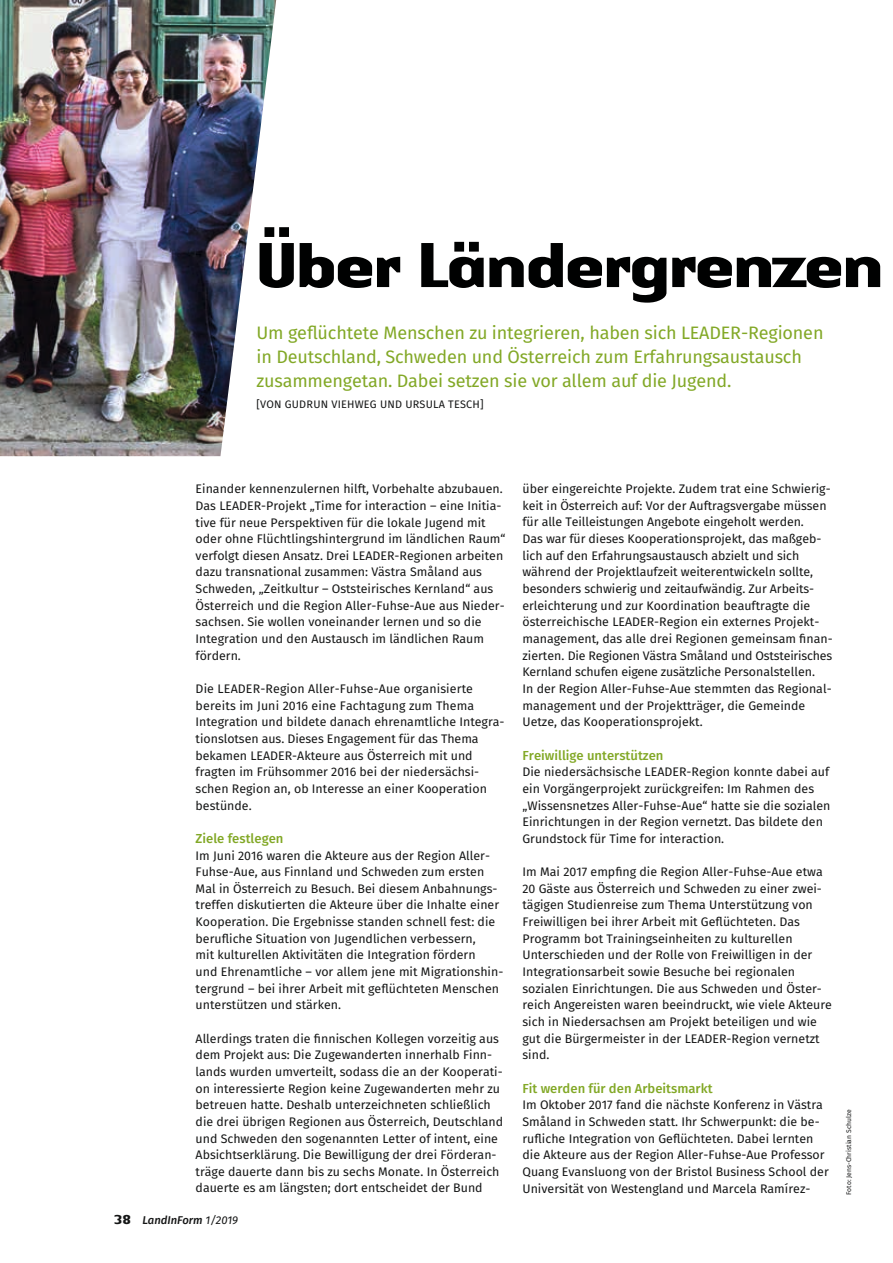
<style>
.page{position:relative;width:893px;height:1263px;background:#fff}
.page>*{position:absolute;margin:0;border:0;box-sizing:border-box;transform-origin:0 0}
.t1{font:700 66px "Authentic Sans Std";letter-spacing:-.06em;color:#000101}
.t2{font:18px/24px "Fira Sans";letter-spacing:-.01em;color:#82a826}
.t3{font:500 13.05px "Fira Sans";color:#82a826}
.t4{font:12.3px/16.6px "Fira Sans";color:#151616}
.t5{font:italic 500 11.25px "Fira Sans";color:#151616}
.t6{font:10.8px "Fira Sans";letter-spacing:.02em;color:#151616}
.t7{font:6.75px "Fira Sans";color:#151616}
.s1{font-family:"Authentic Sans Std";font-weight:700;font-style:normal;font-size:13.5px}
.s2{font-weight:400}
</style>
<div class="page">
<img style="left:0;top:0;width:276px;height:456px">
<h1 class="t1" style="left:255px;top:223px;width:632px">Über Ländergrenzen</h1>
<h2 class="t2" style="left:256px;top:322px;width:568px">Um geflüchtete Menschen zu integrieren, haben sich LEADER-Regionen in Deutschland, Schweden und Österreich zum Erfahrungsaustausch zusammengetan. Dabei setzen sie vor allem auf die Jugend.</h2>
<p class="t6" style="left:256px;top:397px;width:229px">[VON GUDRUN VIEHWEG UND URSULA TESCH]</p>
<p class="t4" style="left:196px;top:481px;width:311px">Einander kennenzulernen hilft, Vorbehalte abzubauen.<br>Das LEADER-Projekt „Time for interaction – eine Initia&shy;tive für neue Perspektiven für die lokale Jugend mit oder ohne Flüchtlingshintergrund im ländlichen Raum“ verfolgt diesen Ansatz. Drei LEADER-Regionen arbeiten dazu transnational zusammen: Västra Småland aus Schweden, „Zeitkultur – Oststeirisches Kernland“ aus Österreich und die Region Aller-Fuhse-Aue aus Nieder&shy;sachsen. Sie wollen voneinander lernen und so die Integration und den Austausch im ländlichen Raum fördern.</p>
<p class="t4" style="left:196px;top:681px;width:310px">Die LEADER-Region Aller-Fuhse-Aue organisierte bereits im Juni 2016 eine Fachtagung zum Thema Integration und bildete danach ehrenamtliche Integra&shy;tionslotsen aus. Dieses Engagement für das Thema bekamen LEADER-Akteure aus Österreich mit und fragten im Frühsommer 2016 bei der niedersächsi&shy;schen Region an, ob Interesse an einer Kooperation bestünde.</p>
<p class="t3" style="left:196px;top:829px;width:89px">Ziele festlegen</p>
<p class="t4" style="left:196px;top:848px;width:309px">Im Juni 2016 waren die Akteure aus der Region Aller-Fuhse-Aue, aus Finnland und Schweden zum ersten Mal in Österreich zu Besuch. Bei diesem Anbahnungs&shy;treffen diskutierten die Akteure über die Inhalte einer Kooperation. Die Ergebnisse standen schnell fest: die berufliche Situation von Jugendlichen verbessern,<br>mit kulturellen Aktivitäten die Integration fördern<br>und Ehrenamtliche – vor allem jene mit Migrationshin&shy;tergrund – bei ihrer Arbeit mit geflüchteten Menschen unterstützen und stärken.</p>
<p class="t4" style="left:196px;top:1031px;width:309px">Allerdings traten die finnischen Kollegen vorzeitig aus dem Projekt aus: Die Zugewanderten innerhalb Finn&shy;lands wurden umverteilt, sodass die an der Kooperati&shy;on interessierte Region keine Zugewanderten mehr zu betreuen hatte. Deshalb unterzeichneten schließlich die drei übrigen Regionen aus Österreich, Deutschland und Schweden den sogenannten Letter of intent, eine Absichtserklärung. Die Bewilligung der drei Förderan&shy;träge dauerte dann bis zu sechs Monate. In Österreich dauerte es am längsten; dort entscheidet der Bund</p>
<p class="t5" style="left:114px;top:1212px;width:126px"><span class="s1">38</span> LandInForm <span class="s2">1/2019</span></p>
<p class="t4" style="left:522px;top:481px;width:312px">über eingereichte Projekte. Zudem trat eine Schwierig&shy;keit in Österreich auf: Vor der Auftragsvergabe müssen für alle Teilleistungen Angebote eingeholt werden.<br>Das war für dieses Kooperationsprojekt, das maßgeb&shy;lich auf den Erfahrungsaustausch abzielt und sich während der Projektlaufzeit weiterentwickeln sollte, besonders schwierig und zeitaufwändig. Zur Arbeits&shy;erleichterung und zur Koordination beauftragte die österreichische LEADER-Region ein externes Projekt&shy;management, das alle drei Regionen gemeinsam finan&shy;zierten. Die Regionen Västra Småland und Oststeirisches Kernland schufen eigene zusätzliche Personalstellen.<br>In der Region Aller-Fuhse-Aue stemmten das Regional&shy;management und der Projektträger, die Gemeinde Uetze, das Kooperationsprojekt.</p>
<p class="t3" style="left:522px;top:746px;width:143px">Freiwillige unterstützen</p>
<p class="t4" style="left:522px;top:764px;width:310px">Die niedersächsische LEADER-Region konnte dabei auf ein Vorgängerprojekt zurückgreifen: Im Rahmen des „Wissensnetzes Aller-Fuhse-Aue“ hatte sie die sozialen Einrichtungen in der Region vernetzt. Das bildete den Grundstock für Time for interaction.</p>
<p class="t4" style="left:522px;top:864px;width:311px">Im Mai 2017 empfing die Region Aller-Fuhse-Aue etwa 20 Gäste aus Österreich und Schweden zu einer zwei&shy;tägigen Studienreise zum Thema Unterstützung von Freiwilligen bei ihrer Arbeit mit Geflüchteten. Das Programm bot Trainingseinheiten zu kulturellen Unterschieden und der Rolle von Freiwilligen in der Integrationsarbeit sowie Besuche bei regionalen sozialen Einrichtungen. Die aus Schweden und Öster&shy;reich Angereisten waren beeindruckt, wie viele Akteure sich in Niedersachsen am Projekt beteiligen und wie gut die Bürgermeister in der LEADER-Region vernetzt sind.</p>
<p class="t3" style="left:522px;top:1079px;width:192px">Fit werden für den Arbeitsmarkt</p>
<p class="t4" style="left:522px;top:1097px;width:308px">Im Oktober 2017 fand die nächste Konferenz in Västra Småland in Schweden statt. Ihr Schwerpunkt: die be&shy;rufliche Integration von Geflüchteten. Dabei lernten die Akteure aus der Region Aller-Fuhse-Aue Professor Quang Evansluong von der Bristol Business School der Universität von Westengland und Marcela Ramírez-</p>
<p class="t7" style="left:844px;top:1195px;width:87px;rotate:-90deg">Foto: Jens-Christian Schulze</p>
</div>
